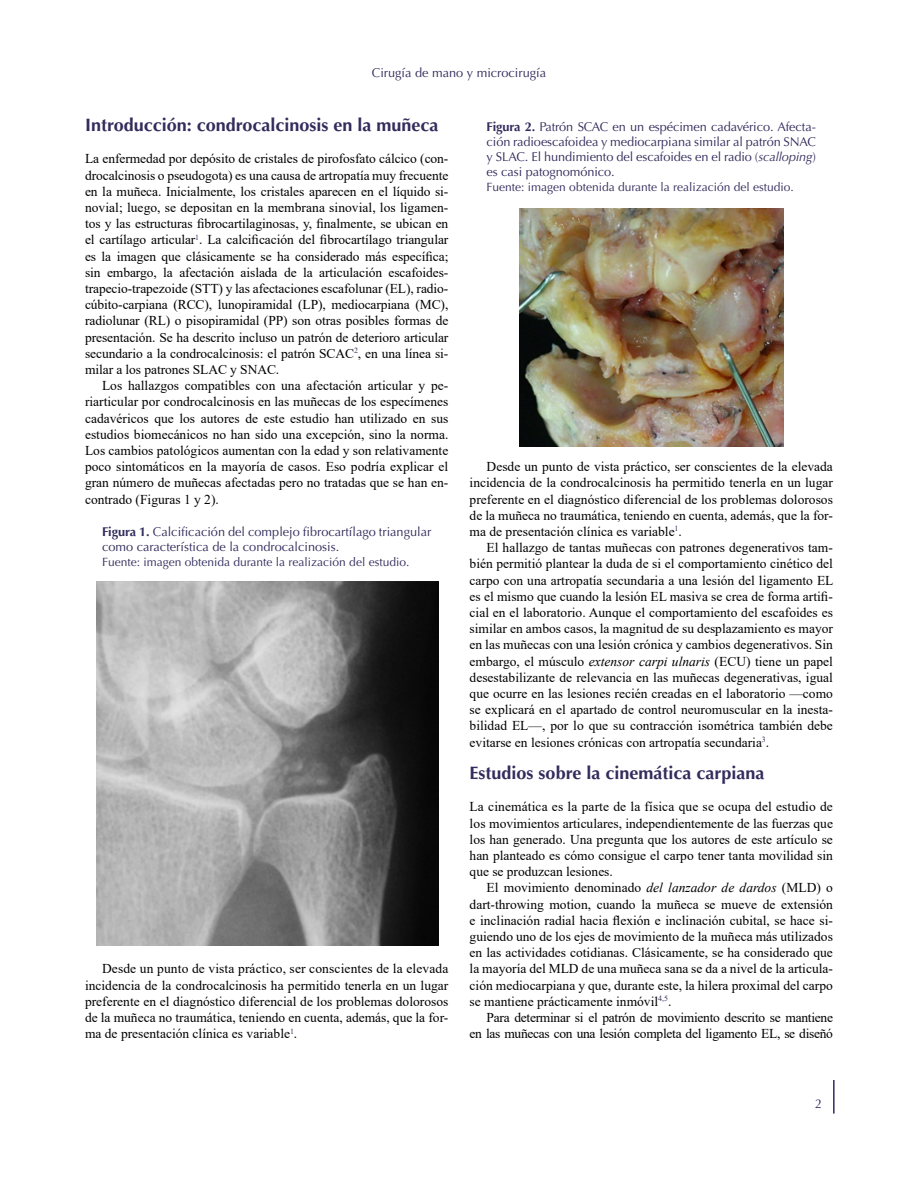
<style>
.page{position:relative;width:918px;height:1188px;background:#fff}
.page>*{position:absolute;margin:0;border:0;box-sizing:border-box;transform-origin:0 0}
.t1{font:700 18px "Optima LT Std";color:#332c5c}
.t2{font:13.5px/16.2px "Times New Roman";color:#000;text-align:justify}
.t3{font:13.5px/16.2px "Times New Roman";letter-spacing:-.02em;color:#000;text-align:right}
.t4{font:12.75px/15.3px "Optima LT Std";color:#322c5c}
.t5{font:12px "Optima LT Std";color:#322c5c}
.s1{font-weight:700}
.s2{font-style:italic}
</style>
<div class="page">
<hr style="left:833px;top:1080px;width:2px;height:34px;background:#322c5c">
<img style="left:97px;top:582px;width:341px;height:364px">
<img style="left:520px;top:208px;width:264px;height:238px">
<p class="t4" style="left:372px;top:65px;width:176px">Cirugía de mano y microcirugía</p>
<h1 class="t1" style="left:85px;top:114px;width:355px">Introducción: condrocalcinosis en la muñeca</h1>
<p class="t2" style="left:85px;top:150px;width:365px">La enfermedad por depósito de cristales de pirofosfato cálcico (con&shy;drocalcinosis o pseudogota) es una causa de artropatía muy frecuente en la muñeca. Inicialmente, los cristales aparecen en el líquido si&shy;novial; luego, se depositan en la membrana sinovial, los ligamen&shy;tos y las estructuras fibrocartilaginosas, y, finalmente, se ubican en el cartílago articular<sup>1</sup>. La calcificación del fibrocartílago triangular es la imagen que clásicamente se ha considerado más específica; sin embargo, la afectación aislada de la articulación escafoides&shy;trapecio-trapezoide (STT) y las afectaciones escafolunar (EL), radio&shy;cúbito-carpiana (RCC), lunopiramidal (LP), mediocarpiana (MC), radiolunar (RL) o pisopiramidal (PP) son otras posibles formas de presentación. Se ha descrito incluso un patrón de deterioro articular secundario a la condrocalcinosis: el patrón SCAC<sup>2</sup>, en una línea si&shy;milar a los patrones SLAC y SNAC.</p>
<p class="t2" style="left:85px;top:377px;width:365px;text-indent:17px">Los hallazgos compatibles con una afectación articular y pe&shy;riarticular por condrocalcinosis en las muñecas de los especímenes cadavéricos que los autores de este estudio han utilizado en sus estudios biomecánicos no han sido una excepción, sino la norma.<br>Los cambios patológicos aumentan con la edad y son relativamente poco sintomáticos en la mayoría de casos. Eso podría explicar el gran número de muñecas afectadas pero no tratadas que se han en&shy;contrado (Figuras 1 y 2).</p>
<p class="t4" style="left:102px;top:524px;width:331px"><span class="s1">Figura 1.</span> Calcificación del complejo fibrocartílago triangular como característica de la condrocalcinosis.</p>
<p class="t5" style="left:102px;top:555px;width:309px">Fuente: imagen obtenida durante la realización del estudio.</p>
<p class="t2" style="left:85px;top:960px;width:365px;text-indent:17px">Desde un punto de vista práctico, ser conscientes de la elevada incidencia de la condrocalcinosis ha permitido tenerla en un lugar preferente en el diagnóstico diferencial de los problemas dolorosos de la muñeca no traumática, teniendo en cuenta, además, que la for&shy;ma de presentación clínica es variable<sup>1</sup>.</p>
<p class="t4" style="left:487px;top:119px;width:331px;text-align:justify"><span class="s1">Figura 2.</span> Patrón SCAC en un espécimen cadavérico. Afecta&shy;ción radioescafoidea y mediocarpiana similar al patrón SNAC y SLAC. El hundimiento del escafoides en el radio (<span class="s2">scalloping</span>) es casi patognomónico.</p>
<p class="t5" style="left:487px;top:180px;width:309px">Fuente: imagen obtenida durante la realización del estudio.</p>
<p class="t2" style="left:470px;top:458px;width:365px;text-indent:17px">Desde un punto de vista práctico, ser conscientes de la elevada incidencia de la condrocalcinosis ha permitido tenerla en un lugar preferente en el diagnóstico diferencial de los problemas dolorosos de la muñeca no traumática, teniendo en cuenta, además, que la for&shy;ma de presentación clínica es variable<sup>1</sup>.</p>
<p class="t2" style="left:470px;top:539px;width:365px;text-indent:17px">El hallazgo de tantas muñecas con patrones degenerativos tam&shy;bién permitió plantear la duda de si el comportamiento cinético del carpo con una artropatía secundaria a una lesión del ligamento EL es el mismo que cuando la lesión EL masiva se crea de forma artifi&shy;cial en el laboratorio. Aunque el comportamiento del escafoides es similar en ambos casos, la magnitud de su desplazamiento es mayor en las muñecas con una lesión crónica y cambios degenerativos. Sin embargo, el músculo <span class="s2">extensor carpi ulnaris</span> (ECU) tiene un papel desestabilizante de relevancia en las muñecas degenerativas, igual que ocurre en las lesiones recién creadas en el laboratorio —como se explicará en el apartado de control neuromuscular en la inesta&shy;bilidad EL—, por lo que su contracción isométrica también debe evitarse en lesiones crónicas con artropatía secundaria<sup>3</sup>.</p>
<h1 class="t1" style="left:470px;top:762px;width:296px">Estudios sobre la cinemática carpiana</h1>
<p class="t2" style="left:470px;top:798px;width:365px">La cinemática es la parte de la física que se ocupa del estudio de los movimientos articulares, independientemente de las fuerzas que los han generado. Una pregunta que los autores de este artículo se han planteado es cómo consigue el carpo tener tanta movilidad sin que se produzcan lesiones.</p>
<p class="t2" style="left:470px;top:879px;width:365px;text-indent:17px">El movimiento denominado <span class="s2">del lanzador de dardos</span> (MLD) o dart-throwing motion, cuando la muñeca se mueve de extensión e inclinación radial hacia flexión e inclinación cubital, se hace si&shy;guiendo uno de los ejes de movimiento de la muñeca más utilizados en las actividades cotidianas. Clásicamente, se ha considerado que la mayoría del MLD de una muñeca sana se da a nivel de la articula&shy;ción mediocarpiana y que, durante este, la hilera proximal del carpo se mantiene prácticamente inmóvil<sup>4,5</sup>.</p>
<p class="t3" style="left:470px;top:1009px;width:365px">Para determinar si el patrón de movimiento descrito se mantiene<br>en las muñecas con una lesión completa del ligamento EL, se diseñó</p>
<p class="t4" style="left:815px;top:1097px;width:9px">2</p>
</div>
